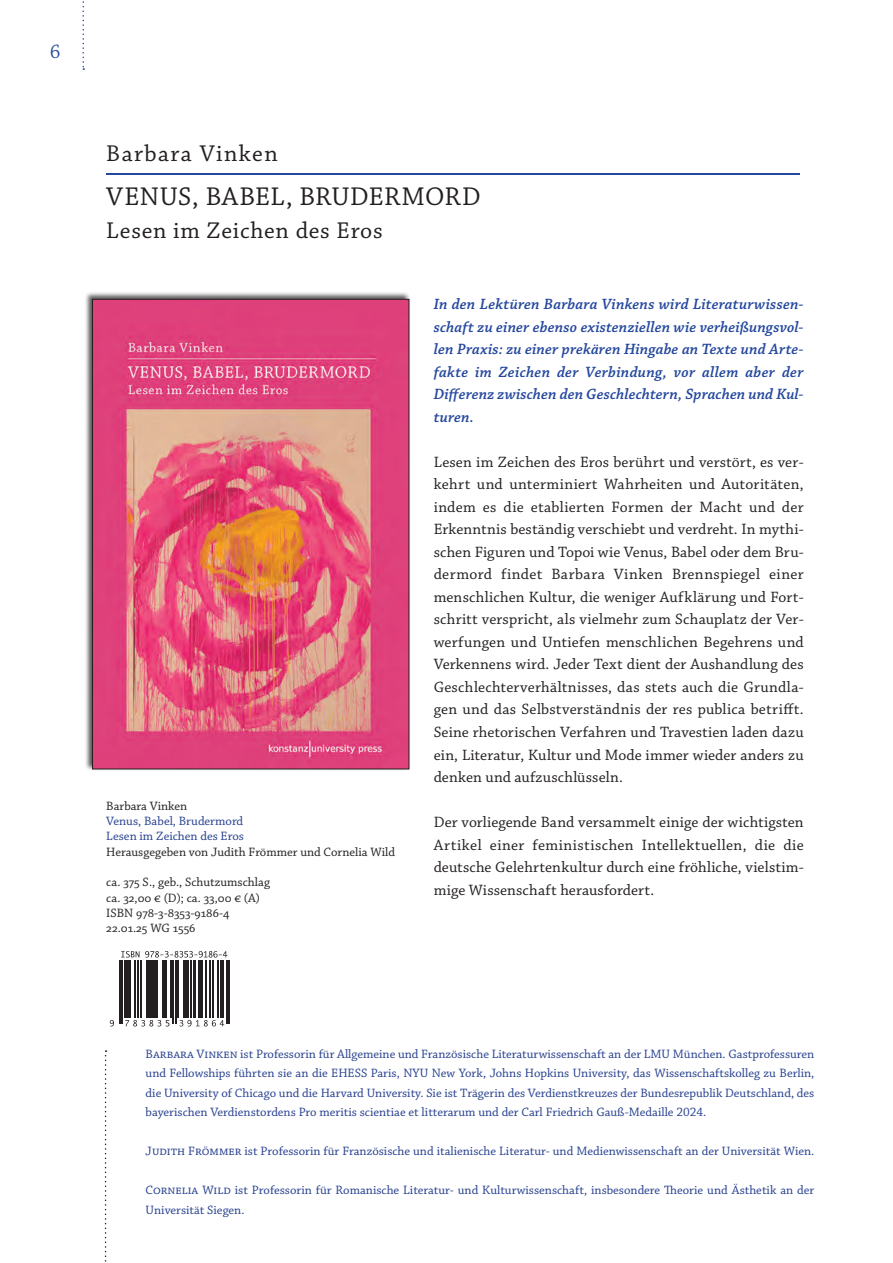
<style>
.page{position:relative;width:893px;height:1263px;background:#fff}
.page>*{position:absolute;margin:0;border:0;box-sizing:border-box;transform-origin:0 0}
.t1{font:27px "Chaparral Pro";letter-spacing:.01em;color:#231f20}
.t2{font:24px "Chaparral Pro";letter-spacing:.04em;color:#231f20}
.t3{font:21px "Chaparral Pro Subh";color:#25489e}
.t4{font:15.75px/22.5px "Chaparral Pro";letter-spacing:.01em;color:#231f20;text-align:justify}
.t5{font:italic 600 15.75px/22.5px "Chaparral Pro";letter-spacing:.005em;color:#25489e;text-align:justify}
.t6{font:12.75px/19.5px "Chaparral Pro";color:#253f8e;text-align:justify}
.t7{font:12.75px "Chaparral Pro";color:#231f20}
</style>
<div class="page">
<svg style="left:82px;top:1px;width:2px;height:69px"></svg>
<div style="left:84px;top:291px;width:327px;height:480px;background:#231f20;opacity:.75"></div>
<img style="left:94px;top:301px;width:313px;height:466px">
<div style="left:92px;top:299px;width:317px;height:470px;border:1px solid #231f20"></div>
<svg style="left:105px;top:1050px;width:2px;height:212px"></svg>
<hr style="left:106px;top:174px;width:693px;height:1px;background:#25489e">
<hr style="left:119px;top:960px;width:2px;height:64px;background:#231f20">
<hr style="left:122px;top:960px;width:1px;height:64px;background:#231f20">
<svg style="left:110px;top:1020px;width:4px;height:6px"></svg>
<hr style="left:124px;top:960px;width:1px;height:58px;background:#231f20">
<hr style="left:125px;top:960px;width:1px;height:58px;background:#231f20">
<hr style="left:126px;top:960px;width:1px;height:58px;background:#231f20">
<hr style="left:129px;top:960px;width:1px;height:58px;background:#231f20">
<hr style="left:130px;top:960px;width:1px;height:58px;background:#231f20">
<hr style="left:134px;top:960px;width:2px;height:58px;background:#231f20">
<hr style="left:138px;top:960px;width:1px;height:58px;background:#231f20">
<hr style="left:140px;top:960px;width:1px;height:58px;background:#231f20">
<hr style="left:146px;top:960px;width:1px;height:58px;background:#231f20">
<hr style="left:148px;top:960px;width:1px;height:58px;background:#231f20">
<hr style="left:149px;top:960px;width:2px;height:58px;background:#231f20">
<hr style="left:152px;top:960px;width:1px;height:58px;background:#231f20">
<hr style="left:153px;top:960px;width:1px;height:58px;background:#231f20">
<hr style="left:154px;top:960px;width:1px;height:58px;background:#231f20">
<hr style="left:156px;top:960px;width:2px;height:58px;background:#231f20">
<hr style="left:162px;top:960px;width:1px;height:58px;background:#231f20">
<hr style="left:165px;top:960px;width:1px;height:58px;background:#231f20">
<hr style="left:166px;top:960px;width:1px;height:58px;background:#231f20">
<hr style="left:170px;top:960px;width:1px;height:58px;background:#231f20">
<svg style="left:125px;top:1020px;width:44px;height:6px"></svg>
<hr style="left:173px;top:960px;width:1px;height:64px;background:#231f20">
<hr style="left:175px;top:960px;width:1px;height:64px;background:#231f20">
<hr style="left:177px;top:960px;width:1px;height:58px;background:#231f20">
<hr style="left:183px;top:960px;width:1px;height:58px;background:#231f20">
<hr style="left:185px;top:960px;width:2px;height:58px;background:#231f20">
<hr style="left:187px;top:960px;width:1px;height:58px;background:#231f20">
<hr style="left:188px;top:960px;width:1px;height:58px;background:#231f20">
<hr style="left:190px;top:960px;width:1px;height:58px;background:#231f20">
<hr style="left:193px;top:960px;width:2px;height:58px;background:#231f20">
<hr style="left:195px;top:960px;width:1px;height:58px;background:#231f20">
<hr style="left:198px;top:960px;width:1px;height:58px;background:#231f20">
<hr style="left:199px;top:960px;width:1px;height:58px;background:#231f20">
<hr style="left:202px;top:960px;width:1px;height:58px;background:#231f20">
<hr style="left:205px;top:960px;width:1px;height:58px;background:#231f20">
<hr style="left:210px;top:960px;width:1px;height:58px;background:#231f20">
<hr style="left:212px;top:960px;width:1px;height:58px;background:#231f20">
<hr style="left:218px;top:960px;width:1px;height:58px;background:#231f20">
<hr style="left:220px;top:960px;width:1px;height:58px;background:#231f20">
<hr style="left:221px;top:960px;width:1px;height:58px;background:#231f20">
<hr style="left:222px;top:960px;width:2px;height:58px;background:#231f20">
<svg style="left:180px;top:1020px;width:44px;height:6px"></svg>
<hr style="left:226px;top:960px;width:1px;height:64px;background:#231f20">
<hr style="left:228px;top:960px;width:1px;height:64px;background:#231f20">
<svg style="left:121px;top:951px;width:106px;height:6px"></svg>
<p class="t3" style="left:50px;top:40px;width:12px">6</p>
<p class="t2" style="left:106px;top:140px;width:173px">Barbara Vinken</p>
<p class="t1" style="left:106px;top:181px;width:376px">VENUS, BABEL, BRUDERMORD</p>
<p class="t2" style="left:106px;top:217px;width:278px">Lesen im Zeichen des Eros</p>
<p class="t7" style="left:106px;top:799px;width:83px">Barbara Vinken</p>
<p class="t6" style="left:106px;top:812px;width:138px">Venus, Babel, Brudermord</p>
<p class="t6" style="left:106px;top:827px;width:139px">Lesen im Zeichen des Eros</p>
<p class="t7" style="left:106px;top:845px;width:290px">Herausgegeben von Judith Frömmer und Cornelia Wild</p>
<p class="t7" style="left:106px;top:875px;width:165px">ca. 375 S., geb., Schutzumschlag</p>
<p class="t7" style="left:106px;top:890px;width:155px">ca. 32,00 € (D); ca. 33,00 € (A)</p>
<p class="t7" style="left:106px;top:906px;width:125px">ISBN 978-3-8353-9186-4</p>
<p class="t7" style="left:106px;top:921px;width:91px">22.01.25 WG 1556</p>
<p class="t5" style="left:434px;top:294px;width:371px">In den Lektüren Barbara Vinkens wird Literaturwissen&shy;schaft zu einer ebenso existenziellen wie verheißungsvol&shy;len Praxis: zu einer prekären Hingabe an Texte und Arte&shy;fakte im Zeichen der Verbindung, vor allem aber der Differenz zwischen den Geschlechtern, Sprachen und Kul&shy;turen.</p>
<p class="t4" style="left:434px;top:451px;width:371px">Lesen im Zeichen des Eros berührt und verstört, es ver&shy;kehrt und unterminiert Wahrheiten und Autoritäten, indem es die etablierten Formen der Macht und der Erkenntnis beständig verschiebt und verdreht. In mythi&shy;schen Figuren und Topoi wie Venus, Babel oder dem Bru&shy;dermord findet Barbara Vinken Brennspiegel einer menschlichen Kultur, die weniger Aufklärung und Fort&shy;schritt verspricht, als vielmehr zum Schauplatz der Ver&shy;werfungen und Untiefen menschlichen Begehrens und Verkennens wird. Jeder Text dient der Aushandlung des Geschlechterverhältnisses, das stets auch die Grundla&shy;gen und das Selbstverständnis der res publica betrifft.<br>Seine rhetorischen Verfahren und Travestien laden dazu ein, Literatur, Kultur und Mode immer wieder anders zu denken und aufzuschlüsseln.</p>
<p class="t4" style="left:434px;top:811px;width:371px">Der vorliegende Band versammelt einige der wichtigsten Artikel einer feministischen Intellektuellen, die die deutsche Gelehrtenkultur durch eine fröhliche, vielstim&shy;mige Wissenschaft herausfordert.</p>
<p class="t6" style="left:146px;top:1044px;width:670px">Barbara Vinken ist Professorin für Allgemeine und Französische Literaturwissenschaft an der LMU München. Gastprofessuren und Fellowships führten sie an die EHESS Paris, NYU New York, Johns Hopkins University, das Wissenschaftskolleg zu Berlin, die University of Chicago und die Harvard University. Sie ist Trägerin des Verdienstkreuzes der Bundesrepublik Deutschland, des bayerischen Verdienstordens Pro meritis scientiae et litterarum und der Carl Friedrich Gauß-Medaille 2024.</p>
<p class="t6" style="left:146px;top:1142px;width:670px">Judith Frömmer ist Professorin für Französische und italienische Literatur- und Medienwissenschaft an der Universität Wien.</p>
<p class="t6" style="left:146px;top:1181px;width:670px">Cornelia Wild ist Professorin für Romanische Literatur- und Kulturwissenschaft, insbesondere Theorie und Ästhetik an der<br>Universität Siegen.</p>
</div>
